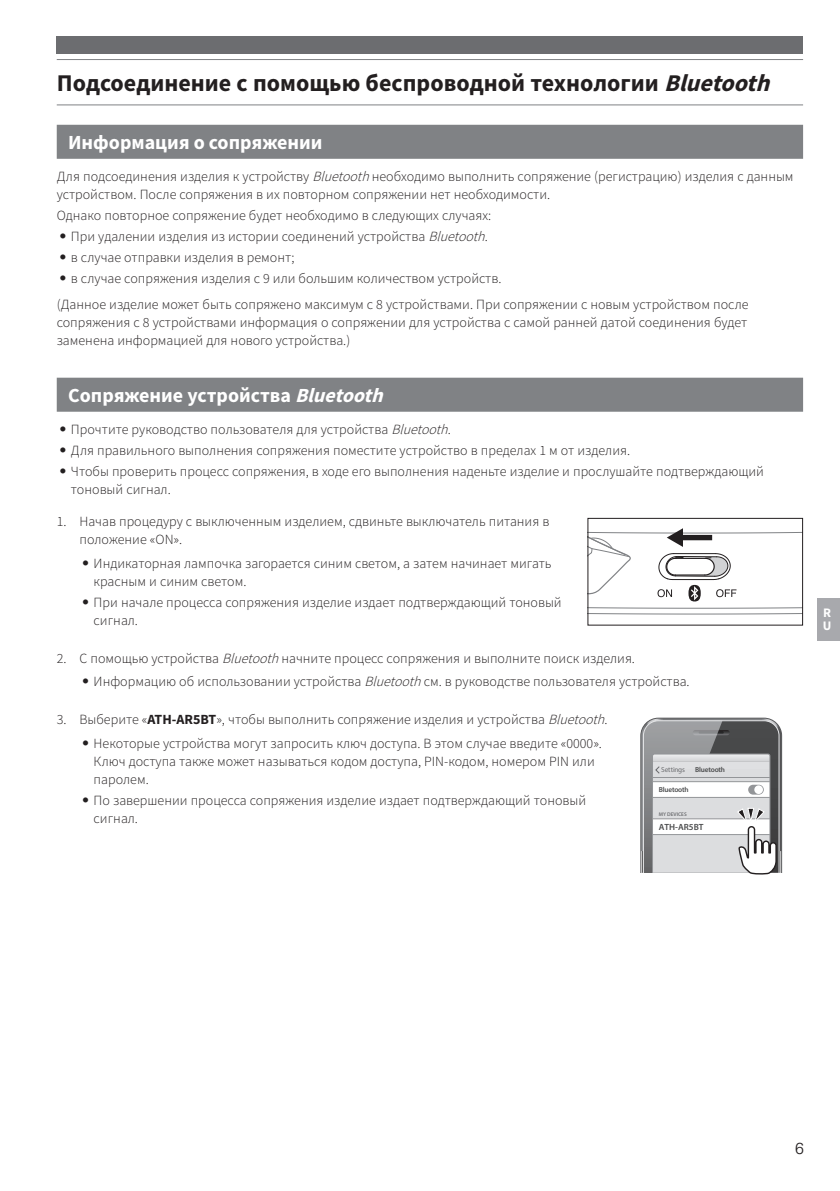
<style>
.page{position:relative;width:840px;height:1191px;background:#fff}
.page>*{position:absolute;margin:0;border:0;box-sizing:border-box;transform-origin:0 0}
.t1{font:700 24px "Source Sans Pro";color:#231f20}
.t2{font:700 20px "Source Sans Pro";color:#fff}
.t3{font:300 16px "Univers LT Std";color:#231f20}
.t4{font:300 14px/18px "Source Sans Pro";color:#231f20}
.t5{font:700 13px/13px "Source Sans Pro";color:#fff}
.t6{font:600 9px "Myriad Pro";color:#4b4c4d}
.t7{font:600 7.2px "Myriad Pro";letter-spacing:-.025em;color:#4b4c4d}
.t8{font:7.2px "Myriad Pro";letter-spacing:-.03em;color:#6c6d70}
.t9{font:600 5.2px "Myriad Pro";color:#6c6d70}
.s1{font-style:italic}
.s2{font-family:"Univers LT Std"}
.s3{font-weight:700}
</style>
<div class="page">
<hr style="left:57px;top:104px;width:745px;height:1px;background:#808285">
<hr style="left:57px;top:59px;width:745px;height:1px;background:#808285">
<div style="left:57px;top:37px;width:745px;height:17px;background:#6c6d70"></div>
<div style="left:816px;top:598px;width:23px;height:43px;background:#a8a9ad"></div>
<div style="left:57px;top:125px;width:745px;height:34px;background:#808285"></div>
<div style="left:57px;top:378px;width:745px;height:34px;background:#808285"></div>
<svg style="left:589px;top:528px;width:211px;height:87px"></svg>
<div style="left:587px;top:518px;width:215px;height:107px;border:1px solid #231f20"></div>
<svg style="left:640px;top:718px;width:141px;height:156px"></svg>
<h1 class="t1" style="left:57px;top:67px;width:722px">Подсоединение с помощью беспроводной технологии <span class="s1">Bluetooth</span></h1>
<h2 class="t2" style="left:68px;top:129px;width:256px">Информация о сопряжении</h2>
<p class="t4" style="left:57px;top:168px;width:738px">Для подсоединения изделия к устройству <span class="s1">Bluetooth</span>необходимо выполнить сопряжение (регистрацию) изделия с данным устройством. После сопряжения в их повторном сопряжении нет необходимости.</p>
<p class="t4" style="left:57px;top:206px;width:436px">Однако повторное сопряжение будет необходимо в следующих случаях:</p>
<p class="t4" style="left:60px;top:227px;width:431px"><span class="s2">•</span> При удалении изделия из истории соединений устройства <span class="s1">Bluetooth</span>.</p>
<p class="t4" style="left:60px;top:248px;width:236px"><span class="s2">•</span> в случае отправки изделия в ремонт;</p>
<p class="t4" style="left:57px;top:265px;width:693px;line-height:26.6px"><span class="s2">•</span> в случае сопряжения изделия с 9 или большим количеством устройств.<br>(Данное изделие может быть сопряжено максимум с 8 устройствами. При сопряжении с новым устройством после</p>
<p class="t4" style="left:57px;top:313px;width:691px">сопряжения с 8 устройствами информация о сопряжении для устройства с самой ранней датой соединения будет заменена информацией для нового устройства.)</p>
<h2 class="t2" style="left:68px;top:382px;width:323px">Сопряжение устройства <span class="s1">Bluetooth</span></h2>
<p class="t4" style="left:60px;top:420px;width:394px"><span class="s2">•</span> Прочтите руководство пользователя для устройства <span class="s1">Bluetooth</span>.</p>
<p class="t4" style="left:60px;top:441px;width:571px"><span class="s2">•</span> Для правильного выполнения сопряжения поместите устройство в пределах 1 м от изделия.</p>
<p class="t4" style="left:71px;top:462px;width:694px;text-indent:-11px"><span class="s2">•</span> Чтобы проверить процесс сопряжения, в ходе его выполнения наденьте изделие и прослушайте подтверждающий тоновый сигнал.</p>
<p class="t4" style="left:79px;top:512px;width:471px;text-indent:-23px">1. Начав процедуру с выключенным изделием, сдвиньте выключатель питания в положение «ON».</p>
<p class="t4" style="left:94px;top:554px;width:459px;text-indent:-11px"><span class="s2">•</span> Индикаторная лампочка загорается синим светом, а затем начинает мигать красным и синим светом.</p>
<p class="t4" style="left:94px;top:593px;width:469px;text-indent:-11px"><span class="s2">•</span> При начале процесса сопряжения изделие издает подтверждающий тоновый сигнал.</p>
<p class="t4" style="left:57px;top:649px;width:579px">2. С помощью устройства <span class="s1">Bluetooth</span>начните процесс сопряжения и выполните поиск изделия.</p>
<p class="t4" style="left:82px;top:672px;width:608px"><span class="s2">•</span> Информацию об использовании устройства <span class="s1">Bluetooth</span>см. в руководстве пользователя устройства.</p>
<p class="t4" style="left:57px;top:710px;width:553px">3. Выберите «<span class="s3">ATH-AR5BT</span>», чтобы выполнить сопряжение изделия и устройства <span class="s1">Bluetooth</span>.</p>
<p class="t4" style="left:94px;top:734px;width:509px;text-indent:-11px"><span class="s2">•</span> Некоторые устройства могут запросить ключ доступа. В этом случае введите «0000».<br>Ключ доступа также может называться кодом доступа, PIN-кодом, номером PIN или паролем.</p>
<p class="t4" style="left:94px;top:791px;width:493px;text-indent:-11px"><span class="s2">•</span> По завершении процесса сопряжения изделие издает подтверждающий тоновый сигнал.</p>
<p class="t6" style="left:658px;top:821px;width:46px">ATH-AR5BT</p>
<p class="t8" style="left:661px;top:765px;width:25px">Settings</p>
<p class="t7" style="left:694px;top:765px;width:31px">Bluetooth</p>
<p class="t7" style="left:658px;top:785px;width:31px">Bluetooth</p>
<p class="t9" style="left:658px;top:811px;width:29px">MY DEVICES</p>
<p class="t5" style="left:822px;top:606px;width:10px">R<br>U</p>
<p class="t3" style="left:794px;top:1138px;width:10px">6</p>
</div>
